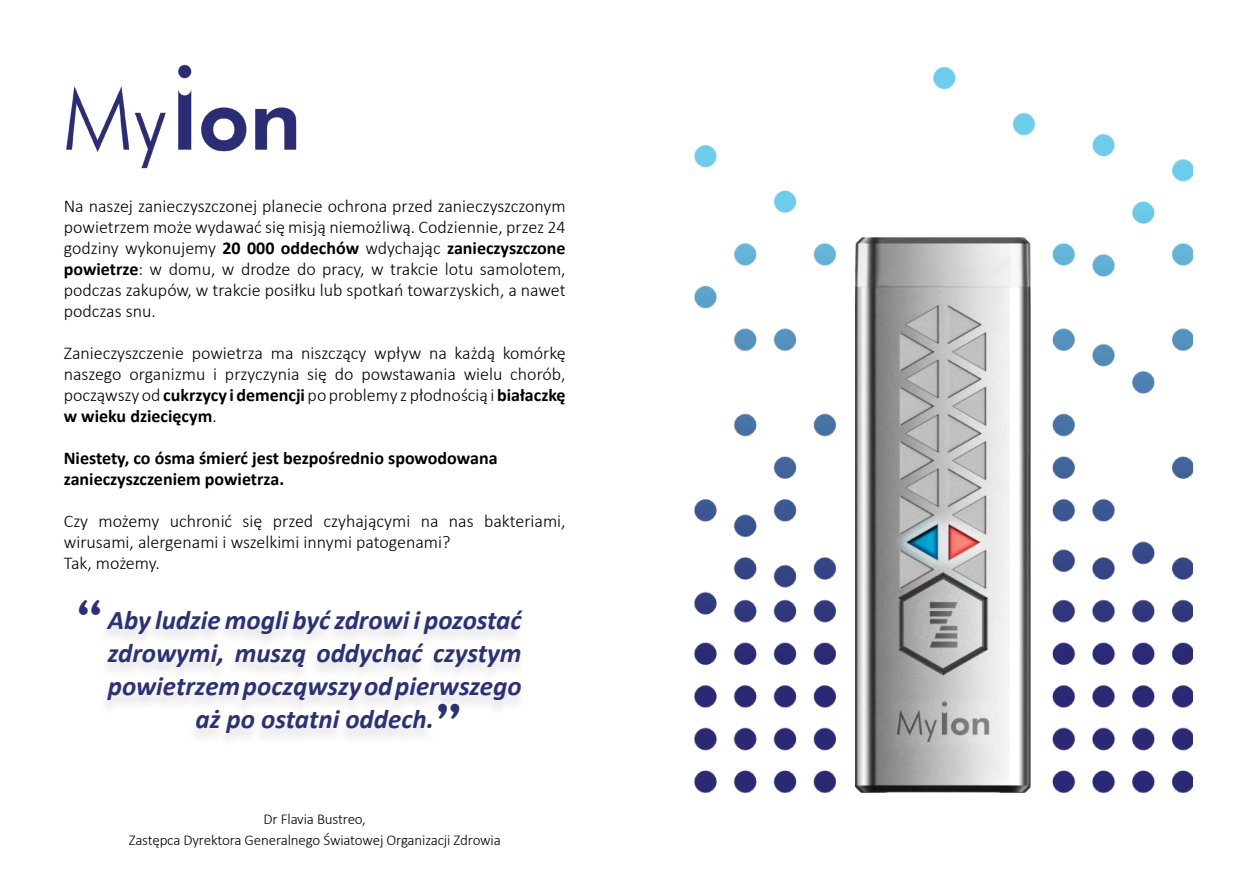
<style>
.page{position:relative;width:1259px;height:893px;background:#fff}
.page>*{position:absolute;margin:0;border:0;box-sizing:border-box;transform-origin:0 0}
.t1{font:700 42px "League Spartan";color:#2c3177}
.t2{font:italic 700 27px "Calibri";color:#2c3177}
.t3{font:300 18px/21px "Calibri";color:#000;text-align:justify}
.t4{font:700 18px/21px "Calibri";color:#000}
.t5{font:300 15px/21px "Calibri";letter-spacing:-.01em;color:#000;text-align:center}
.s1{font-weight:700}
.s2{font-family:"League Spartan";font-style:normal;font-size:42px}
</style>
<div class="page">
<div style="left:98px;top:611px;width:430px;height:138px;background:#000;opacity:.13"></div>
<img style="left:66px;top:64px;width:231px;height:105px">
<img style="left:695px;top:67px;width:497px;height:726px">
<img style="left:855px;top:237px;width:175px;height:556px">
<p class="t3" style="left:64px;top:195px;width:503px">Na naszej zanieczyszczonej planecie ochrona przed zanieczyszczonym powietrzem może wydawać się misją niemożliwą. Codziennie, przez 24 godziny wykonujemy <span class="s1">20 000 oddechów</span> wdychając <span class="s1">zanieczyszczone powietrze</span>: w domu, w drodze do pracy, w trakcie lotu samolotem, podczas zakupów, w trakcie posiłku lub spotkań towarzyskich, a nawet podczas snu.</p>
<p class="t3" style="left:64px;top:342px;width:503px">Zanieczyszczenie powietrza ma niszczący wpływ na każdą komórkę naszego organizmu i przyczynia się do powstawania wielu chorób, począwszy od <span class="s1">cukrzycy i demencji</span> po problemy z płodnością i <span class="s1">białaczkę w wieku dziecięcym</span>.</p>
<p class="t4" style="left:64px;top:447px;width:435px">Niestety, co ósma śmierć jest bezpośrednio spowodowana zanieczyszczeniem powietrza.</p>
<p class="t3" style="left:64px;top:510px;width:503px;text-align:left">Czy możemy uchronić się przed czyhającymi na nas bakteriami, wirusami, alergenami i wszelkimi innymi patogenami?<br>Tak, możemy.</p>
<h1 class="t1" style="left:78px;top:586px;width:26px">‘‘</h1>
<h2 class="t2" style="left:108px;top:601px;width:415px">Aby ludzie mogli być zdrowi i pozostać</h2>
<h2 class="t2" style="left:108px;top:634px;width:415px">zdrowymi, muszą oddychać czystym</h2>
<h2 class="t2" style="left:108px;top:667px;width:415px">powietrzem począwszy od pierwszego</h2>
<h2 class="t2" style="left:195px;top:700px;width:266px">aż po ostatni oddech.<span class="s2">’’</span></h2>
<p class="t5" style="left:129px;top:808px;width:374px">Dr Flavia Bustreo,<br>Zastępca Dyrektora Generalnego Światowej Organizacji Zdrowia</p>
</div>
